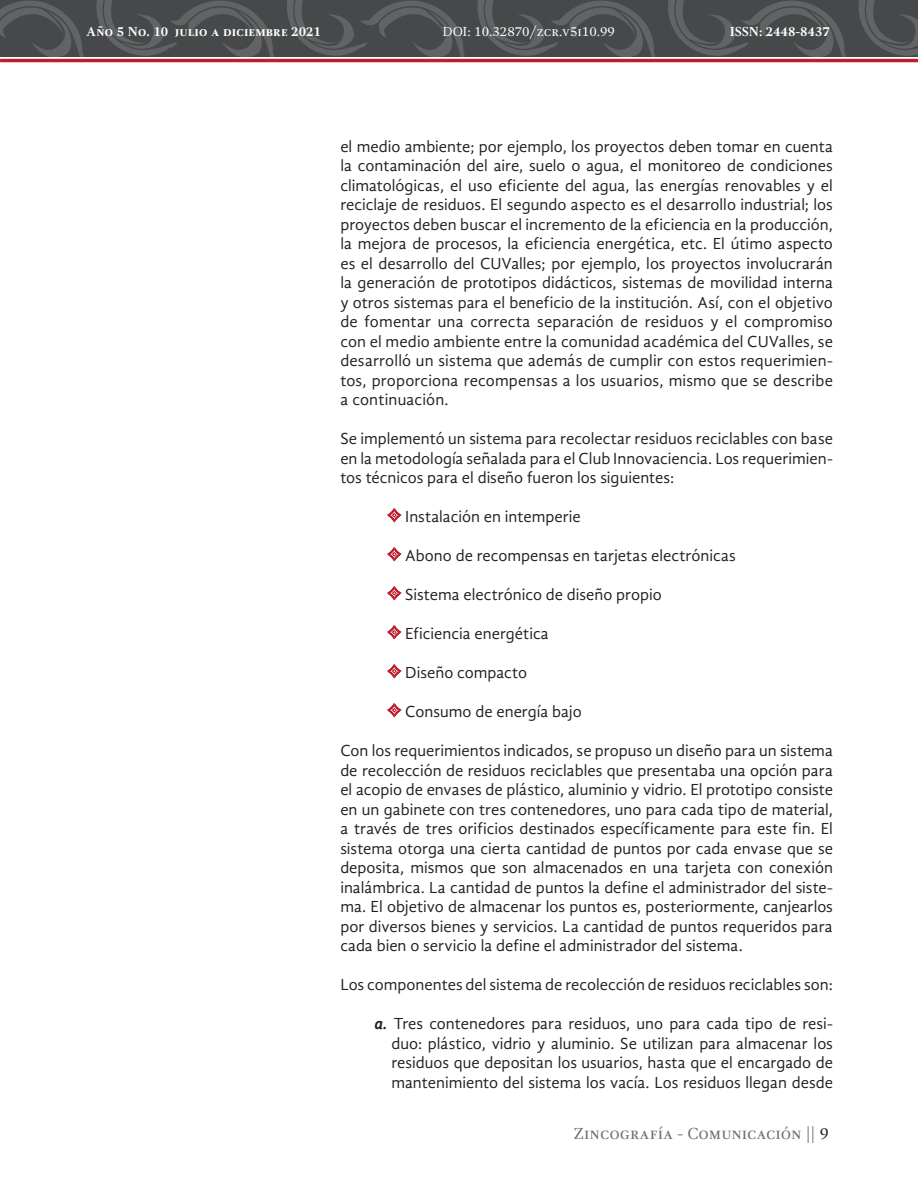
<style>
.page{position:relative;width:918px;height:1188px;background:#fff}
.page>*{position:absolute;margin:0;border:0;box-sizing:border-box;transform-origin:0 0}
.t1{font:16.5px/19.5px "Gandhi Sans";color:#231f20;text-align:justify}
.t2{font:16.5px "Gandhi Serif";color:#6c6d70}
.t3{font:700 13.5px "Gandhi Serif";color:#fff}
.t4{font:13.5px "Gandhi Serif";color:#fff}
.s1{font-weight:700;font-style:italic}
.s2{color:#231f20}
</style>
<div class="page">
<div style="left:0;top:0;width:918px;height:57px;background:#46484a"></div>
<svg style="left:855px;top:0;width:63px;height:59px"></svg>
<svg style="left:0;top:1px;width:84px;height:58px"></svg>
<svg style="left:92px;top:0;width:182px;height:59px"></svg>
<svg style="left:283px;top:0;width:182px;height:59px"></svg>
<svg style="left:474px;top:0;width:181px;height:59px"></svg>
<svg style="left:664px;top:0;width:182px;height:59px"></svg>
<hr style="left:0;top:59px;width:918px;height:3px;background:#be1d2c">
<svg style="left:387px;top:508px;width:14px;height:14px"></svg>
<svg style="left:387px;top:547px;width:14px;height:14px"></svg>
<svg style="left:387px;top:586px;width:14px;height:14px"></svg>
<svg style="left:387px;top:625px;width:14px;height:14px"></svg>
<svg style="left:387px;top:664px;width:14px;height:14px"></svg>
<svg style="left:387px;top:703px;width:14px;height:14px"></svg>
<p class="t3" style="left:86px;top:23px;width:236px">Año 5 No. 10 julio a diciembre 2021</p>
<p class="t4" style="left:442px;top:23px;width:174px">DOI: 10.32870/zcr.v5i10.99</p>
<p class="t3" style="left:730px;top:23px;width:102px">ISSN: 2448-8437</p>
<p class="t1" style="left:340px;top:137px;width:494px">el medio ambiente; por ejemplo, los proyectos deben tomar en cuenta la contaminación del aire, suelo o agua, el monitoreo de condiciones climatológicas, el uso eficiente del agua, las energías renovables y el reciclaje de residuos. El segundo aspecto es el desarrollo industrial; los proyectos deben buscar el incremento de la eficiencia en la producción, la mejora de procesos, la eficiencia energética, etc. El útimo aspecto es el desarrollo del CUValles; por ejemplo, los proyectos involucrarán la generación de prototipos didácticos, sistemas de movilidad interna y otros sistemas para el beneficio de la institución. Así, con el objetivo de fomentar una correcta separación de residuos y el compromiso con el medio ambiente entre la comunidad académica del CUValles, se desarrolló un sistema que además de cumplir con estos requerimien&shy;tos, proporciona recompensas a los usuarios, mismo que se describe a continuación.</p>
<p class="t1" style="left:340px;top:429px;width:494px">Se implementó un sistema para recolectar residuos reciclables con base en la metodología señalada para el Club Innovaciencia. Los requerimien&shy;tos técnicos para el diseño fueron los siguientes:</p>
<p class="t1" style="left:405px;top:507px;width:177px">Instalación en intemperie</p>
<p class="t1" style="left:405px;top:546px;width:332px">Abono de recompensas en tarjetas electrónicas</p>
<p class="t1" style="left:405px;top:585px;width:258px">Sistema electrónico de diseño propio</p>
<p class="t1" style="left:405px;top:624px;width:145px">Eficiencia energética</p>
<p class="t1" style="left:405px;top:663px;width:123px">Diseño compacto</p>
<p class="t1" style="left:405px;top:702px;width:178px">Consumo de energía bajo</p>
<p class="t1" style="left:340px;top:741px;width:494px">Con los requerimientos indicados, se propuso un diseño para un sistema de recolección de residuos reciclables que presentaba una opción para el acopio de envases de plástico, aluminio y vidrio. El prototipo consiste en un gabinete con tres contenedores, uno para cada tipo de material, a través de tres orificios destinados específicamente para este fin. El sistema otorga una cierta cantidad de puntos por cada envase que se deposita, mismos que son almacenados en una tarjeta con conexión inalámbrica. La cantidad de puntos la define el administrador del siste&shy;ma. El objetivo de almacenar los puntos es, posteriormente, canjearlos por diversos bienes y servicios. La cantidad de puntos requeridos para cada bien o servicio la define el administrador del sistema.</p>
<p class="t1" style="left:340px;top:975px;width:494px">Los componentes del sistema de recolección de residuos reciclables son:</p>
<p class="t1" style="left:391px;top:1014px;width:443px;text-indent:-17px"><span class="s1">a.</span> Tres contenedores para residuos, uno para cada tipo de resi&shy;duo: plástico, vidrio y aluminio. Se utilizan para almacenar los residuos que depositan los usuarios, hasta que el encargado de mantenimiento del sistema los vacía. Los residuos llegan desde</p>
<p class="t2" style="left:574px;top:1125px;width:256px">Zincografía - Comunicación || <span class="s2">9</span></p>
</div>
